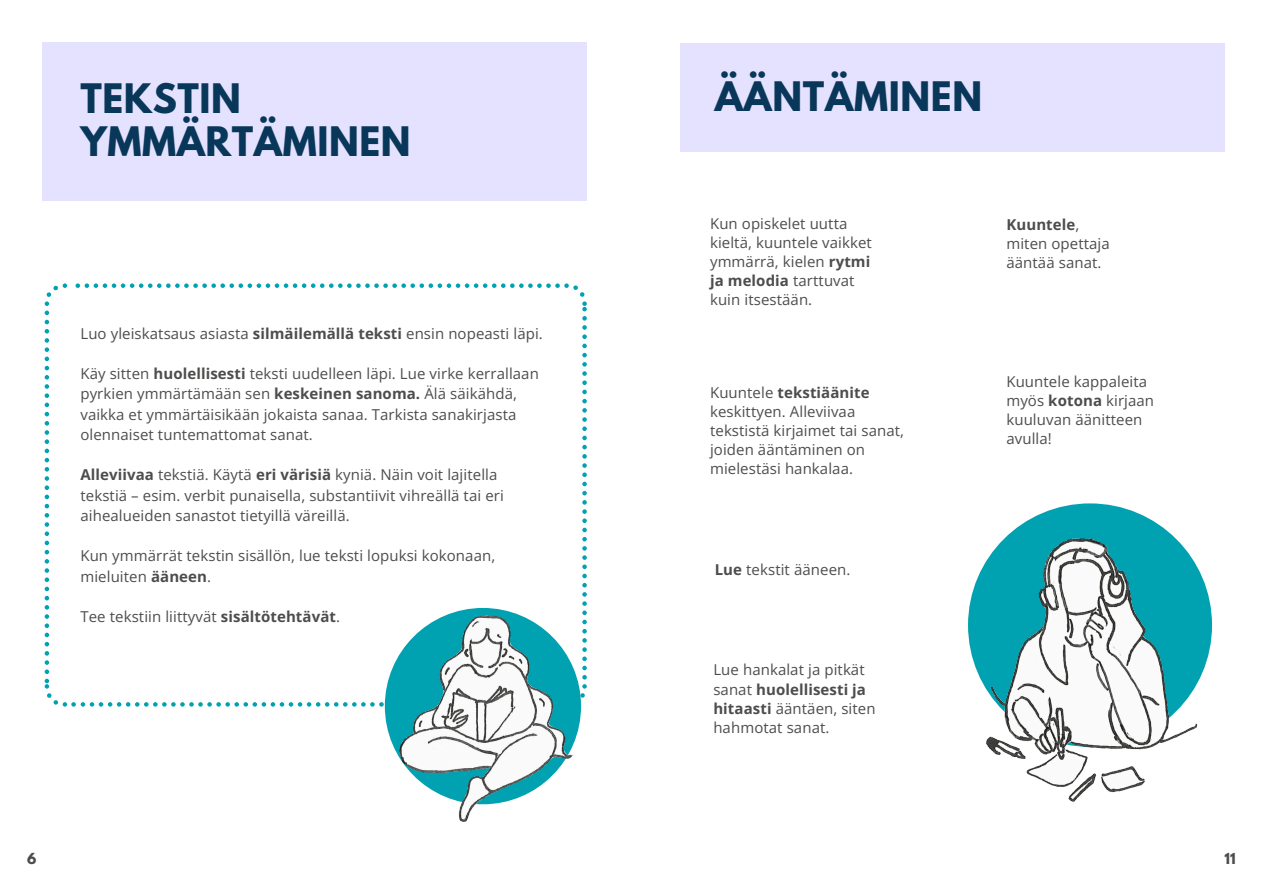
<style>
.page{position:relative;width:1263px;height:894px;background:#fff}
.page>*{position:absolute;margin:0;border:0;box-sizing:border-box;transform-origin:0 0}
.t1{font:700 36px/42.8px "League Spartan";letter-spacing:.015em;color:#093759}
.t2{font:15px/19.2px "Open Sans";letter-spacing:.005em;color:#4d4d4c}
.t3{font:700 13.5px "League Spartan";color:#4d4d4c}
.s1{font-weight:700}
</style>
<div class="page">
<div style="left:680px;top:43px;width:545px;height:108px;background:#e5e2ff"></div>
<div style="left:968px;top:503px;width:244px;height:243px;background:#00a2b1;border-radius:50%"></div>
<img style="left:968px;top:526px;width:233px;height:276px">
<div style="left:43px;top:43px;width:544px;height:158px;background:#e5e2ff"></div>
<svg style="left:45px;top:283px;width:542px;height:423px"></svg>
<img style="left:380px;top:594px;width:205px;height:228px">
<h1 class="t1" style="left:80px;top:77px;width:332px">TEKSTIN<br>YMMÄRTÄMINEN</h1>
<h1 class="t1" style="left:715px;top:74px;width:269px">ÄÄNTÄMINEN</h1>
<p class="t2" style="left:80px;top:323px;width:464px">Luo yleiskatsaus asiasta <span class="s1">silmäilemällä teksti</span> ensin nopeasti läpi.</p>
<p class="t2" style="left:80px;top:363px;width:460px;line-height:20.2px">Käy sitten <span class="s1">huolellisesti</span> teksti uudelleen läpi. Lue virke kerrallaan pyrkien ymmärtämään sen <span class="s1">keskeinen sanoma.</span> Älä säikähdä, vaikka et ymmärtäisikään jokaista sanaa. Tarkista sanakirjasta olennaiset tuntemattomat sanat.</p>
<p class="t2" style="left:80px;top:464px;width:425px;line-height:20.2px"><span class="s1">Alleviivaa</span> tekstiä. Käytä <span class="s1">eri värisiä</span> kyniä. Näin voit lajitella tekstiä – esim. verbit punaisella, substantiivit vihreällä tai eri aihealueiden sanastot tietyillä väreillä.</p>
<p class="t2" style="left:80px;top:545px;width:416px;line-height:20.2px">Kun ymmärrät tekstin sisällön, lue teksti lopuksi kokonaan, mieluiten <span class="s1">ääneen</span>.</p>
<p class="t2" style="left:80px;top:606px;width:261px">Tee tekstiin liittyvät <span class="s1">sisältötehtävät</span>.</p>
<p class="t2" style="left:710px;top:213px;width:163px">Kun opiskelet uutta kieltä, kuuntele vaikket ymmärrä, kielen <span class="s1">rytmi ja melodia</span> tarttuvat kuin itsestään.</p>
<p class="t2" style="left:710px;top:382px;width:196px">Kuuntele <span class="s1">tekstiäänite </span>keskittyen. Alleviivaa tekstistä kirjaimet tai sanat, joiden ääntäminen on mielestäsi hankalaa.</p>
<p class="t2" style="left:715px;top:559px;width:137px"><span class="s1">Lue</span> tekstit ääneen.</p>
<p class="t2" style="left:713px;top:659px;width:164px">Lue hankalat ja pitkät sanat <span class="s1">huolellisesti ja hitaasti</span> ääntäen, siten hahmotat sanat.</p>
<p class="t2" style="left:1006px;top:214px;width:105px"><span class="s1">Kuuntele</span>, miten opettaja ääntää sanat.</p>
<p class="t2" style="left:1006px;top:371px;width:149px">Kuuntele kappaleita myös <span class="s1">kotona</span> kirjaan kuuluvan äänitteen avulla!</p>
<p class="t3" style="left:27px;top:847px;width:11px">6</p>
<p class="t3" style="left:1224px;top:847px;width:13px">11</p>
</div>
